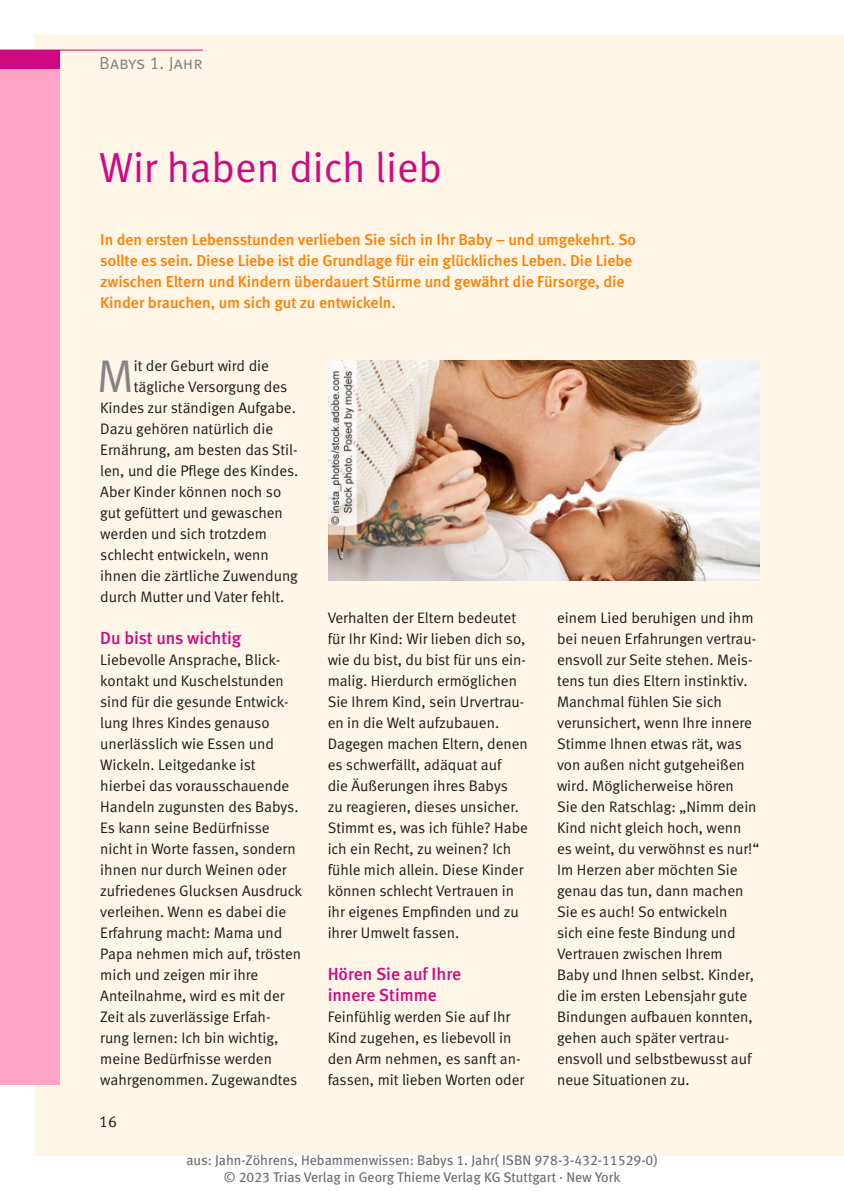
<style>
.page{position:relative;width:844px;height:1191px;background:#fff}
.page>*{position:absolute;margin:0;border:0;box-sizing:border-box;transform-origin:0 0}
.Feature_Body_Versal{font:45.85px "Meta Normal LF";color:#848483}
.Feature_Head_1{font:42px "Meta Normal LF";color:#ce0982}
.Feature_Head_2{font:17.5px/21px "Meta Medium LF";color:#ce0982}
.t1{font:17.5px "Meta Normal LF Caps";color:#848483}
.Box_Feature_Vorspann{font:15.75px/21px "Meta Medium LF";color:#ff7e00}
.t2{font:15.75px "Meta Normal LF";color:#1c1c1a}
.Box_Feature-Body{font:15.22px/21px "Meta Normal LF";color:#1c1c1a}
.Feature_Body_Versal-2{font:15.22px "Meta Normal LF";color:#1c1c1a}
.t3{font:14px/16.8px "Meta Book LF";color:#6c6c6b;text-align:center}
</style>
<div class="page">
<div style="left:35px;top:35px;width:808px;height:1121px;background:#fff6e8"></div>
<div style="left:0;top:50px;width:60px;height:19px;background:#ce0982"></div>
<hr style="left:0;top:50px;width:99px;height:1px;background:#ce0982">
<div style="left:0;top:69px;width:60px;height:1015px;background:#ffa4c5"></div>
<hr style="left:99px;top:50px;width:103px;height:1px;background:#ce0982">
<img style="left:328px;top:360px;width:430px;height:220px">
<p class="t1" style="left:99px;top:53px;width:105px">Babys 1. Jahr</p>
<p class="Feature_Head_1" style="left:99px;top:143px;width:344px">Wir haben dich lieb</p>
<p class="Box_Feature_Vorspann" style="left:100px;top:228px;width:537px">In den ersten Lebensstunden verlieben Sie sich in Ihr Baby – und umgekehrt. So sollte es sein. Diese Liebe ist die Grundlage für ein glückliches Leben. Die Liebe zwischen Eltern und Kindern überdauert Stürme und gewährt die Fürsorge, die Kinder brauchen, um sich gut zu entwickeln.</p>
<p class="Feature_Body_Versal" style="left:97px;top:349px;width:38px">M</p>
<p class="Feature_Body_Versal-2" style="left:134px;top:356px;width:137px">it der Geburt wird die</p>
<p class="Feature_Body_Versal-2" style="left:134px;top:377px;width:155px">tägliche Versorgung des</p>
<p class="Feature_Body_Versal-2" style="left:100px;top:398px;width:197px">Kindes zur ständigen Aufgabe.</p>
<p class="Feature_Body_Versal-2" style="left:100px;top:419px;width:174px">Dazu gehören natürlich die</p>
<p class="Feature_Body_Versal-2" style="left:100px;top:440px;width:199px">Ernährung, am besten das Stil-</p>
<p class="Feature_Body_Versal-2" style="left:100px;top:461px;width:200px">len, und die Pflege des Kindes.</p>
<p class="Feature_Body_Versal-2" style="left:100px;top:482px;width:182px">Aber Kinder können noch so</p>
<p class="Feature_Body_Versal-2" style="left:100px;top:503px;width:184px">gut gefüttert und gewaschen</p>
<p class="Feature_Body_Versal-2" style="left:100px;top:524px;width:168px">werden und sich trotzdem</p>
<p class="Feature_Body_Versal-2" style="left:100px;top:545px;width:170px">schlecht entwickeln, wenn</p>
<p class="Feature_Body_Versal-2" style="left:100px;top:566px;width:199px">ihnen die zärtliche Zuwendung</p>
<p class="Feature_Body_Versal-2" style="left:100px;top:587px;width:186px">durch Mutter und Vater fehlt.</p>
<p class="Feature_Head_2" style="left:100px;top:627px;width:142px">Du bist uns wichtig</p>
<p class="Box_Feature-Body" style="left:100px;top:649px;width:203px">Liebevolle Ansprache, Blick&shy;kontakt und Kuschelstunden sind für die gesunde Entwick&shy;lung Ihres Kindes genauso unerlässlich wie Essen und<br>Wickeln. Leitgedanke ist hierbei das vorausschauende<br>Handeln zugunsten des Babys.<br>Es kann seine Bedürfnisse nicht in Worte fassen, sondern ihnen nur durch Weinen oder zufriedenes Glucksen Ausdruck verleihen. Wenn es dabei die<br>Erfahrung macht: Mama und<br>Papa nehmen mich auf, trösten mich und zeigen mir ihre<br>Anteilnahme, wird es mit der<br>Zeit als zuverlässige Erfah&shy;rung lernen: Ich bin wichtig, meine Bedürfnisse werden wahrgenommen. Zugewandtes</p>
<p class="t2" style="left:99px;top:1112px;width:19px">16</p>
<p class="Box_Feature-Body" style="left:327px;top:607px;width:202px">Verhalten der Eltern bedeutet für Ihr Kind: Wir lieben dich so, wie du bist, du bist für uns ein&shy;malig. Hierdurch ermöglichen<br>Sie Ihrem Kind, sein Urvertrau&shy;en in die Welt aufzubauen.<br>Dagegen machen Eltern, denen es schwerfällt, adäquat auf<br>die Äußerungen ihres Babys<br>zu reagieren, dieses unsicher.<br>Stimmt es, was ich fühle? Habe ich ein Recht, zu weinen? Ich fühle mich allein. Diese Kinder können schlecht Vertrauen in ihr eigenes Empfinden und zu ihrer Umwelt fassen.</p>
<p class="Feature_Head_2" style="left:327px;top:963px;width:135px">Hören Sie auf Ihre innere Stimme</p>
<p class="Box_Feature-Body" style="left:327px;top:1006px;width:198px">Feinfühlig werden Sie auf Ihr<br>Kind zugehen, es liebevoll in den Arm nehmen, es sanft an&shy;fassen, mit lieben Worten oder</p>
<p class="Box_Feature-Body" style="left:557px;top:607px;width:204px">einem Lied beruhigen und ihm bei neuen Erfahrungen vertrau&shy;ensvoll zur Seite stehen. Meis&shy;tens tun dies Eltern instinktiv.<br>Manchmal fühlen Sie sich verunsichert, wenn Ihre innere<br>Stimme Ihnen etwas rät, was von außen nicht gutgeheißen wird. Möglicherweise hören<br>Sie den Ratschlag: „Nimm dein<br>Kind nicht gleich hoch, wenn es weint, du verwöhnst es nur!“<br>Im Herzen aber möchten Sie genau das tun, dann machen<br>Sie es auch! So entwickeln<br>sich eine feste Bindung und<br>Vertrauen zwischen Ihrem<br>Baby und Ihnen selbst. Kinder, die im ersten Lebensjahr gute<br>Bindungen aufbauen konnten, gehen auch später vertrau&shy;ensvoll und selbstbewusst auf neue Situationen zu.</p>
<p class="t3" style="left:186px;top:1151px;width:472px">aus: Jahn-Zöhrens, Hebammenwissen: Babys 1. Jahr( ISBN 978-3-432-11529-0) © 2023 Trias Verlag in Georg Thieme Verlag KG Stuttgart · New York</p>
</div>
